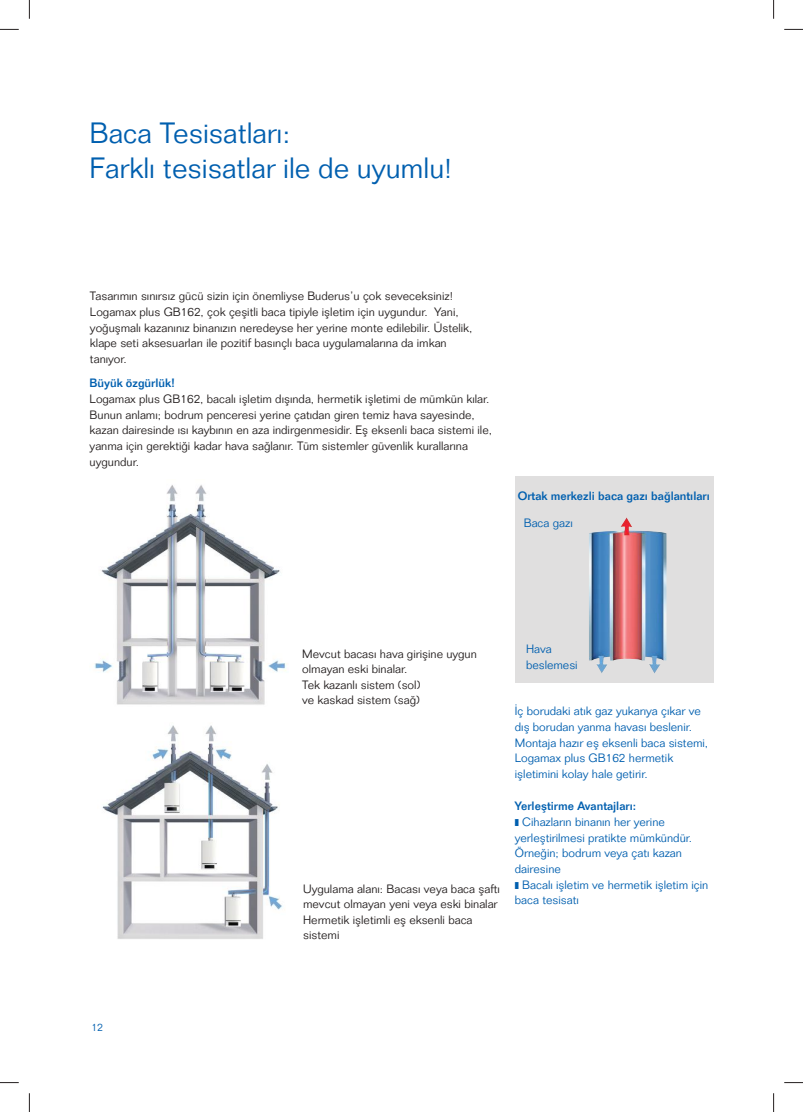
<style>
.page{position:relative;width:803px;height:1112px;background:#fff}
.page>*{position:absolute;margin:0;border:0;box-sizing:border-box;transform-origin:0 0}
.t1{font:300 28.75px/34.5px "Folio Std";color:#005faf}
.t2{font:300 11.88px/15.6px "Folio Std";color:#241f1f}
.t3{font:300 11.88px/15.6px "Folio Std";color:#005faf}
.t4{font:500 11.88px "Folio Std";color:#005faf}
.t5{font:300 10.62px "Folio Std";color:#005faf}
</style>
<div class="page">
<div style="left:515px;top:476px;width:198px;height:207px;background:#e0dfdf"></div>
<img style="left:94px;top:485px;width:193px;height:220px">
<img style="left:102px;top:725px;width:181px;height:214px">
<img style="left:589px;top:517px;width:77px;height:156px">
<svg style="left:0;top:29px;width:19px;height:1px"></svg>
<svg style="left:784px;top:29px;width:19px;height:1px"></svg>
<svg style="left:0;top:1082px;width:19px;height:1px"></svg>
<svg style="left:784px;top:1082px;width:19px;height:1px"></svg>
<svg style="left:29px;top:0;width:1px;height:19px"></svg>
<svg style="left:29px;top:1093px;width:1px;height:18px"></svg>
<svg style="left:773px;top:0;width:1px;height:19px"></svg>
<svg style="left:773px;top:1093px;width:1px;height:18px"></svg>
<h1 class="t1" style="left:90px;top:116px;width:364px">Baca Tesisatları:<br>Farklı tesisatlar ile de uyumlu!</h1>
<p class="t2" style="left:90px;top:288px;width:384px">Tasarımın sınırsız gücü sizin için önemliyse Buderus’u çok seveceksiniz!<br>Logamax plus GB162, çok çeşitli baca tipiyle işletim için uygundur. Yani, yoğuşmalı kazanınız binanızın neredeyse her yerine monte edilebilir. Üstelik, klape seti aksesuarları ile pozitif basınçlı baca uygulamalarına da imkan tanıyor.</p>
<p class="t4" style="left:90px;top:376px;width:87px">Büyük özgürlük!</p>
<p class="t2" style="left:90px;top:391px;width:404px">Logamax plus GB162, bacalı işletim dışında, hermetik işletimi de mümkün kılar.<br>Bunun anlamı; bodrum penceresi yerine çatıdan giren temiz hava sayesinde, kazan dairesinde ısı kaybının en aza indirgenmesidir. Eş eksenli baca sistemi ile, yanma için gerektiği kadar hava sağlanır. Tüm sistemler güvenlik kurallarına uygundur.</p>
<p class="t4" style="left:518px;top:489px;width:194px">Ortak merkezli baca gazı bağlantıları</p>
<p class="t3" style="left:524px;top:515px;width:51px">Baca gazı</p>
<p class="t5" style="left:91px;top:1020px;width:13px">12</p>
<p class="t2" style="left:302px;top:645px;width:176px">Mevcut bacası hava girişine uygun olmayan eski binalar.<br>Tek kazanlı sistem (sol)<br>ve kaskad sistem (sağ)</p>
<p class="t2" style="left:303px;top:880px;width:198px">Uygulama alanı: Bacası veya baca şaftı mevcut olmayan yeni veya eski binalar<br>Hermetik işletimli eş eksenli baca sistemi</p>
<p class="t3" style="left:526px;top:641px;width:53px">Hava beslemesi</p>
<p class="t3" style="left:515px;top:703px;width:195px">İç borudaki atık gaz yukarıya çıkar ve dış borudan yanma havası beslenir.<br>Montaja hazır eş eksenli baca sistemi, Logamax plus GB162 hermetik işletimini kolay hale getirir.</p>
<p class="t4" style="left:515px;top:798px;width:123px">Yerleştirme Avantajları:</p>
<p class="t3" style="left:515px;top:813px;width:179px;text-indent:7px">Cihazların binanın her yerine yerleştirilmesi pratikte mümkündür.<br>Örneğin; bodrum veya çatı kazan dairesine</p>
<p class="t3" style="left:515px;top:876px;width:195px;text-indent:7px">Bacalı işletim ve hermetik işletim için baca tesisatı</p>
</div>
